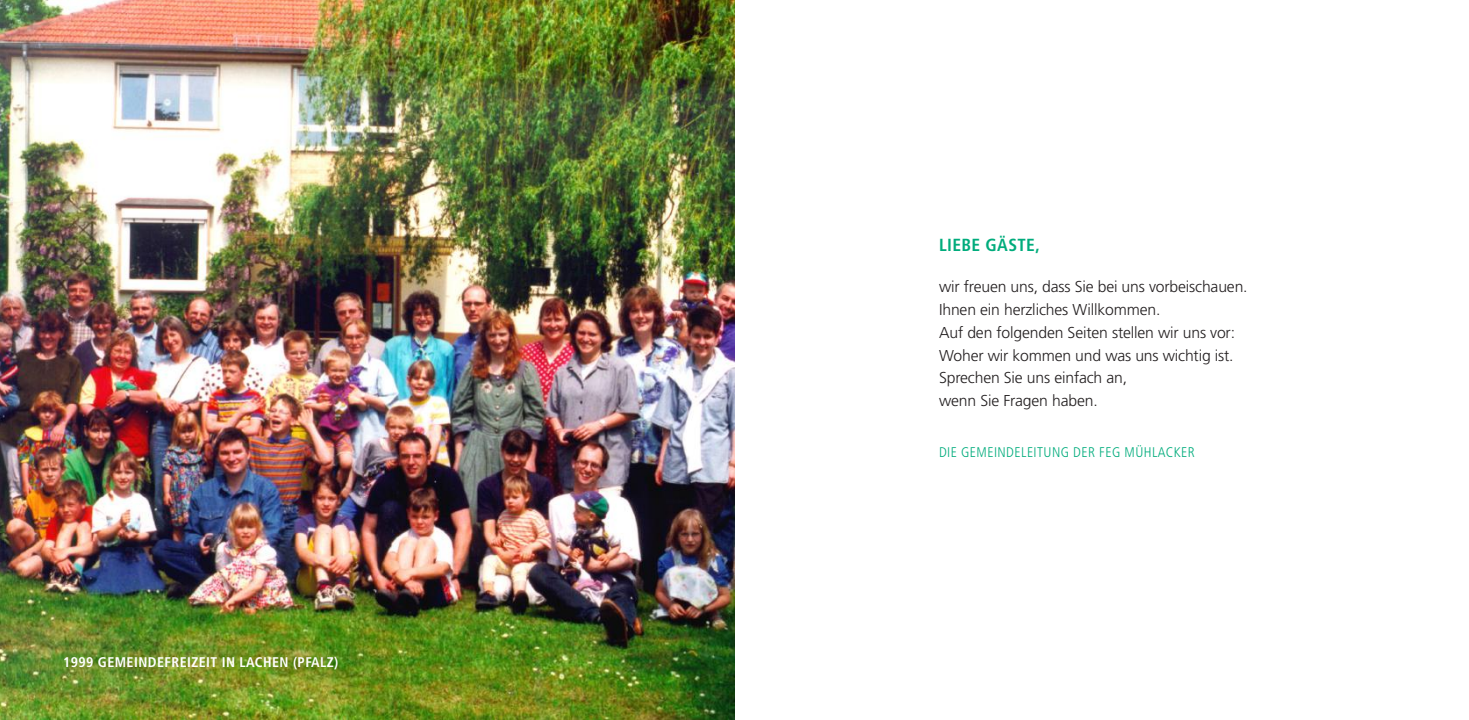
<style>
.page{position:relative;width:1469px;height:720px;background:#fff}
.page>*{position:absolute;margin:0;border:0;box-sizing:border-box;transform-origin:0 0}
.t1{font:700 condensed 17.5px "Frutiger LT Pro";letter-spacing:.02em;color:#00ac7c}
.t2{font:300 15.75px/22.8px "Frutiger LT Pro";letter-spacing:-.01em;color:#231f20}
.t3{font:700 condensed 14px "Frutiger LT Pro";letter-spacing:.03em;color:#fff}
.t4{font:300 condensed 14px "Frutiger LT Pro";letter-spacing:.03em;color:#00ac7c}
</style>
<div class="page">
<img style="left:0;top:0;width:734px;height:719px">
<p class="t3" style="left:63px;top:654px;width:277px">1999 GEMEINDEFREIZEIT IN LACHEN (PFALZ)</p>
<p class="t1" style="left:939px;top:234px;width:102px">LIEBE GÄSTE,</p>
<p class="t2" style="left:939px;top:275px;width:310px">wir freuen uns, dass Sie bei uns vorbeischauen.<br>Ihnen ein herzliches Willkommen.<br>Auf den folgenden Seiten stellen wir uns vor:<br>Woher wir kommen und was uns wichtig ist.<br>Sprechen Sie uns einfach an,<br>wenn Sie Fragen haben.</p>
<p class="t4" style="left:939px;top:444px;width:257px">DIE GEMEINDELEITUNG DER FEG MÜHLACKER</p>
</div>
